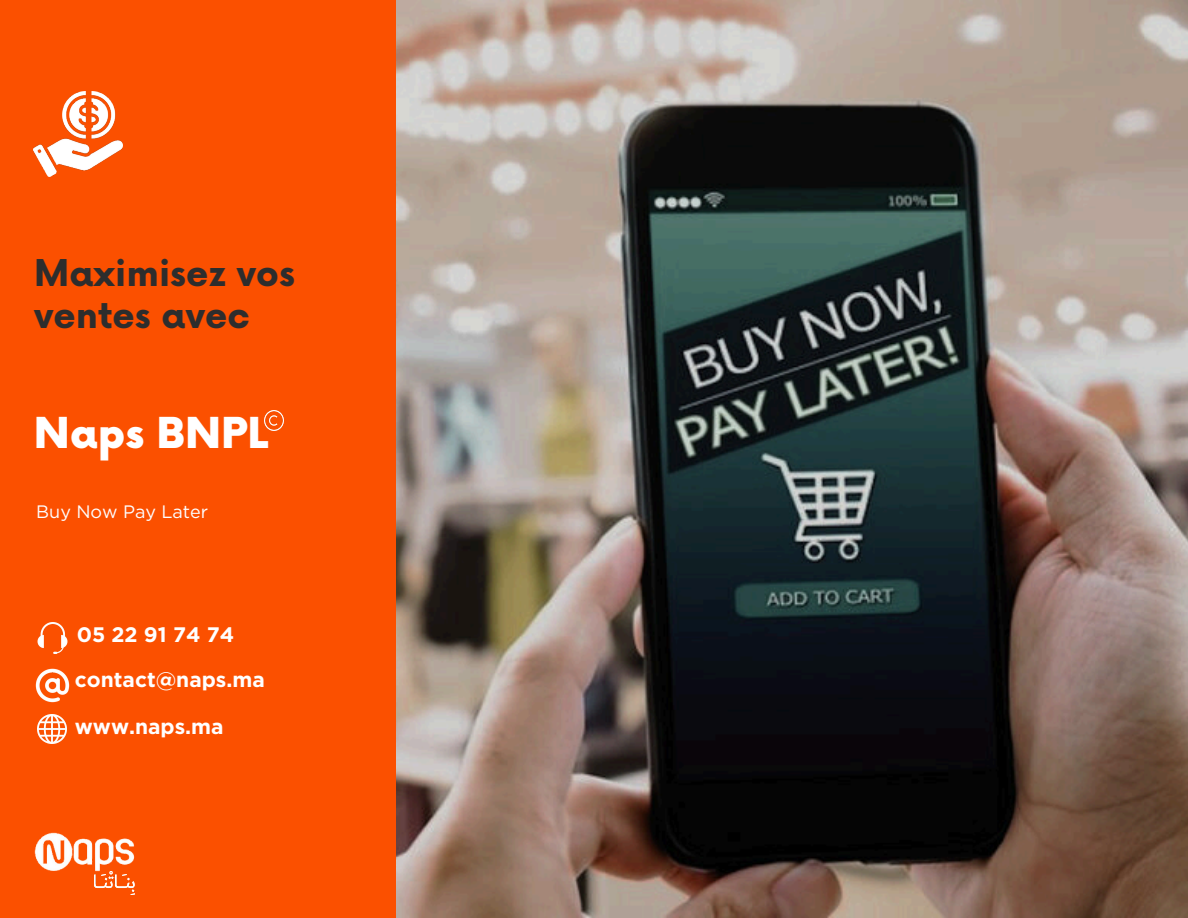
<style>
.page{position:relative;width:1188px;height:918px;background:#fb5000}
.page>*{position:absolute;margin:0;border:0;box-sizing:border-box;transform-origin:0 0}
.t1{font:900 41.55px "Now";color:#fff}
.t2{font:700 36px/42.8px "Now";color:#2d2d2d}
.t3{font:700 21px "Gotham";color:#fff}
.t4{font:18px "Gotham";color:#fefeff}
</style>
<div class="page">
<img style="left:396px;top:0;width:792px;height:918px">
<img style="left:34px;top:92px;width:89px;height:84px">
<img style="left:34px;top:832px;width:101px;height:46px">
<img style="left:95px;top:871px;width:39px;height:23px">
<img style="left:35px;top:668px;width:35px;height:35px">
<img style="left:38px;top:714px;width:29px;height:30px">
<img style="left:38px;top:623px;width:30px;height:30px">
<img style="left:265px;top:411px;width:19px;height:19px">
<h2 class="t2" style="left:34px;top:253px;width:262px">Maximisez vos ventes avec</h2>
<p class="t1" style="left:34px;top:411px;width:236px">Naps BNPL</p>
<p class="t4" style="left:36px;top:501px;width:173px">Buy Now Pay Later</p>
<h3 class="t3" style="left:77px;top:622px;width:159px">05 22 91 74 74</h3>
<h3 class="t3" style="left:75px;top:667px;width:191px">contact@naps.ma</h3>
<p class="t3" style="left:75px;top:714px;width:150px">www.naps.ma</p>
</div>
